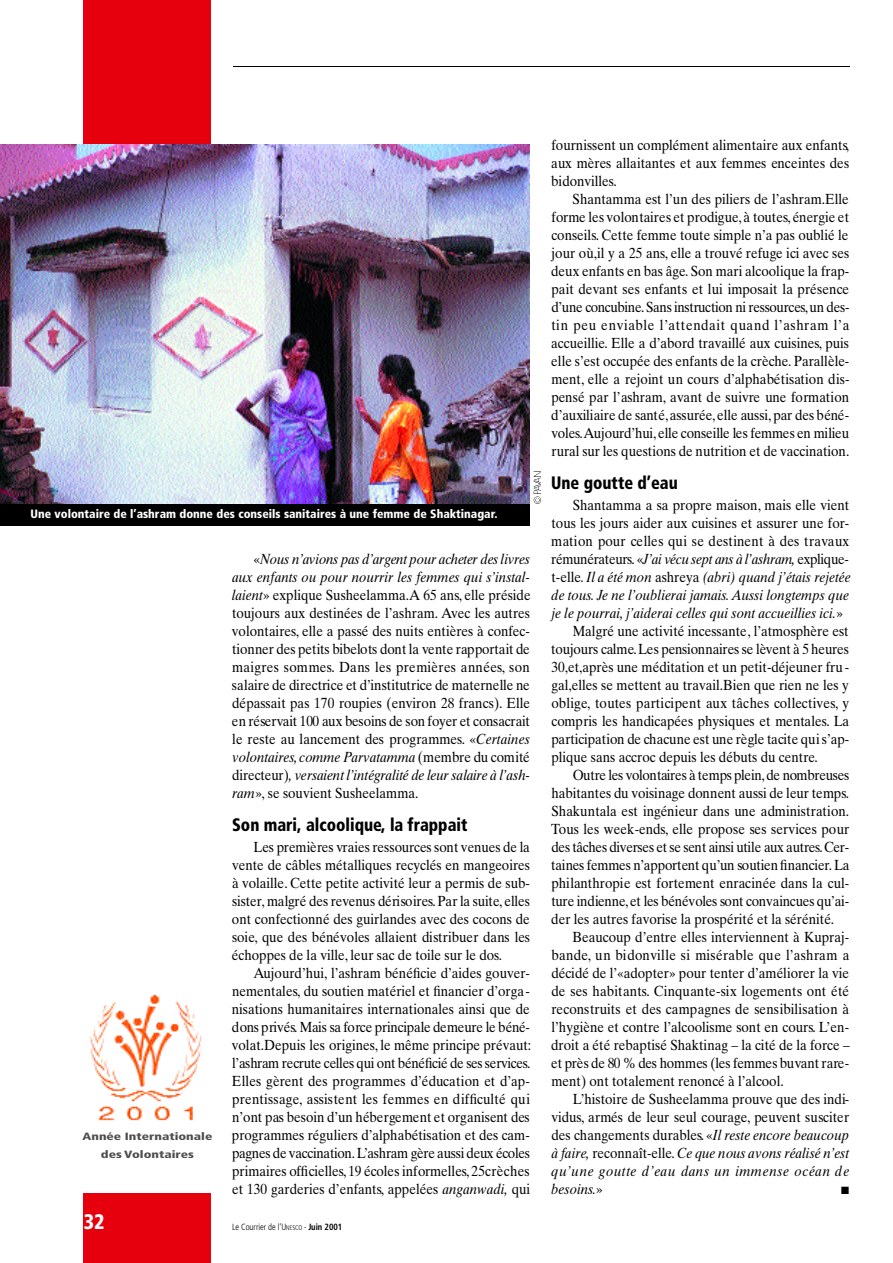
<style>
.page{position:relative;width:893px;height:1263px;background:#fff}
.page>*{position:absolute;margin:0;border:0;box-sizing:border-box;transform-origin:0 0}
.t1{font:900 condensed 21px "Frutiger";color:#fff;scale:.95 1}
.t2{font:900 condensed 18px "Frutiger";color:#000;scale:.91 1}
.t3{font:14.7px/18px "Times Ten";color:#000;text-align:justify;scale:.91 1}
.t4{font:italic 14.7px "Times Ten";color:#000;scale:.91 1}
.t5{font:14.7px "Times Ten";letter-spacing:-.025em;color:#000;scale:.91 1}
.t6{font:italic 14.7px "Times Ten";letter-spacing:-.025em;color:#000;scale:.91 1}
.t7{font:14.7px "Times Ten";letter-spacing:.02em;color:#000;scale:.91 1}
.t8{font:14.7px "Times Ten";letter-spacing:.025em;color:#000;scale:.91 1}
.t9{font:italic 14.7px "Times Ten";letter-spacing:.055em;color:#000;scale:.91 1}
.t10{font:900 condensed 12px "Frutiger";color:#fff}
.t11{font:900 condensed 10.5px/17.2px "Frutiger";color:#4d4d4d;text-align:center;scale:1.3 1}
.t12{font:10.5px "Zapf Dingbats";color:#000}
.t13{font:300 condensed 9px "Frutiger";color:#000;scale:.95 1}
.s1{font-style:italic}
.s2{font-size:6.75px}
.s3{font-weight:700}
.s4{font-style:normal}
</style>
<div class="page">
<img style="left:0;top:144px;width:530px;height:360px">
<div style="left:0;top:504px;width:530px;height:21px;background:#000"></div>
<svg style="left:533px;top:472px;width:7px;height:32px"></svg>
<img style="left:89px;top:994px;width:113px;height:127px">
<div style="left:84px;top:0;width:127px;height:144px;background:#e6000e"></div>
<div style="left:84px;top:1194px;width:127px;height:69px;background:#e6000e"></div>
<hr style="left:232px;top:66px;width:617px;height:1px;background:#000">
<p class="t10" style="left:30px;top:509px;width:468px">Une volontaire de l’ashram donne des conseils sanitaires à une femme de Shaktinagar.</p>
<p class="t11" style="left:83px;top:1129px;width:101px">Année Internationale des Volontaires</p>
<p class="t3" style="left:232px;top:551px;width:330px;text-indent:21px">«<span class="s1">Nous n’avions pas d’argent pour acheter des livres aux enfants ou pour nourrir les femmes qui s’instal&shy;laient</span>» explique Susheelamma.A 65 ans, elle préside toujours aux destinées de l’ashram. Avec les autres volontaires, elle a passé des nuits entières à confec&shy;tionner des petits bibelots dont la vente rapportait de maigres sommes. Dans les premières années, s o n salaire de directrice et d’institutrice de maternelle ne dépassait pas 170 roupies (environ 28 francs). E l l e en réservait 100 aux besoins de son foyer et consacrait le reste au lancement des programmes. «<span class="s1">C e r t a i n e s v o l o n t a i r e s, comme Pa r v a t a m m a</span> (membre du comité d i r e c t e u r )<span class="s1">, versaient l’intégralité de leur salaire à l’ash&shy;ram</span>», se souvient Susheelamma.</p>
<p class="t2" style="left:232px;top:817px;width:260px">Son mari, alcoolique, la frappait</p>
<p class="t3" style="left:232px;top:839px;width:329px;text-indent:21px">Les premières vraies ressources sont venues de la vente de câbles métalliques recyclés en mangeoires à volaille. Cette petite activité leur a permis de sub&shy;s i s t e r, malgré des revenus dérisoires. Par la suite, e l l e s ont confectionné des guirlandes avec des cocons de s o i e, que des bénévoles allaient distribuer dans les échoppes de la ville, leur sac de toile sur le dos.</p>
<p class="t3" style="left:232px;top:965px;width:330px;text-indent:22px">Aujourd’hui, l’ashram bénéficie d’aides gouver&shy;nementales, du soutien matériel et financier d’orga&shy;nisations humanitaires internationales ainsi que de dons privés. Mais sa force principale demeure le béné&shy;volat.Depuis les origines, le même principe prévaut: l’ashram recrute celles qui ont bénéficié de ses services.<br>Elles gèrent des programmes d’éducation et d’ap&shy;p r e n t i s s a g e, assistent les femmes en difficulté qui n’ont pas besoin d’un hébergement et organisent des programmes réguliers d’alphabétisation et des cam&shy;pagnes de vaccination.L’ashram gère aussi deux écoles primaires offic i e l l e s, 19 écoles informelles, 2 5c r è c h e s et 130 garderies d’enfants, appelées <span class="s1">anganwadi,</span> qui</p>
<h1 class="t1" style="left:84px;top:1214px;width:23px">32</h1>
<p class="t13" style="left:232px;top:1223px;width:118px">Le Courrier de l’U<span class="s2">NESCO</span> - <span class="s3">Juin 2001</span></p>
<p class="t3" style="left:551px;top:137px;width:329px">fournissent un complément alimentaire aux enfants, aux mères allaitantes et aux femmes enceintes des bidonvilles.</p>
<p class="t3" style="left:551px;top:191px;width:329px;text-indent:21px">Shantamma est l’un des piliers de l’ashram.Elle forme les volontaires et prodigue, à toutes, énergie et conseils. Cette femme toute simple n’a pas oublié le jour où,il y a 25 ans, elle a trouvé refuge ici avec ses deux enfants en bas âge. Son mari alcoolique la frap&shy;pait devant ses enfants et lui imposait la présence d’une concubine. Sans instruction ni ressources,un des&shy;tin peu enviable l’attendait quand l’ashram l’a accueillie. Elle a d’abord travaillé aux cuisines, puis elle s’est occupée des enfants de la crèche. Parallèle&shy;m e n t , elle a rejoint un cours d’alphabétisation dis&shy;pensé par l’ashram, avant de suivre une formation d’auxiliaire de santé,a s s u r é e, elle aussi, par des béné&shy;v o l e s.Au j o u r d ’ h u i , elle conseille les femmes en milieu rural sur les questions de nutrition et de vaccination.</p>
<p class="t2" style="left:551px;top:475px;width:141px">Une goutte d’eau</p>
<p class="t3" style="left:572px;top:497px;width:305px">Shantamma a sa propre maison, mais elle vient</p>
<p class="t3" style="left:551px;top:515px;width:328px">tous les jours aider aux cuisines et assurer une for-</p>
<p class="t3" style="left:551px;top:533px;width:329px">mation pour celles qui se destinent à des travaux</p>
<p class="t6" style="left:551px;top:553px;width:328px"><span class="s4">r é m u n é r a t e u r s. «</span>J’ai vécu sept ans à l’ashram, <span class="s4">e x p l i q u e -</span></p>
<p class="t4" style="left:551px;top:571px;width:330px"><span class="s4">t-elle</span>.Il a été mon <span class="s4">ashreya</span> (abri) quand j’étais rejetée</p>
<p class="t4" style="left:551px;top:589px;width:328px">de tous. Je ne l’oublierai jamais. Aussi longtemps que</p>
<p class="t4" style="left:551px;top:607px;width:322px">je le pourrai, j’aiderai celles qui sont accueillies ici.<span class="s4">»</span></p>
<p class="t3" style="left:572px;top:623px;width:305px">Malgré une activité incessante, l’atmosphère est</p>
<p class="t3" style="left:551px;top:641px;width:329px">toujours calme.Les pensionnaires se lèvent à 5 h e u r e s</p>
<p class="t3" style="left:551px;top:659px;width:329px">30,et,après une méditation et un petit-déjeuner fru -</p>
<p class="t3" style="left:551px;top:677px;width:328px">gal,elles se mettent au travail.Bien que rien ne les y</p>
<p class="t7" style="left:551px;top:697px;width:329px">o b l i g e, toutes participent aux tâches collectives, y</p>
<p class="t3" style="left:551px;top:713px;width:329px">compris les handicapées physiques et mentales. L a</p>
<p class="t3" style="left:551px;top:731px;width:329px">participation de chacune est une règle tacite qui s’ap-</p>
<p class="t3" style="left:551px;top:749px;width:294px">plique sans accroc depuis les débuts du centre.</p>
<p class="t5" style="left:573px;top:769px;width:305px">Outre les volontaires à temps plein, de nombreuses</p>
<p class="t3" style="left:551px;top:785px;width:329px">habitantes du voisinage donnent aussi de leur temps.</p>
<p class="t3" style="left:551px;top:803px;width:328px">Shakuntala est ingénieur dans une administration.</p>
<p class="t3" style="left:551px;top:821px;width:329px">Tous les week-ends, elle propose ses services pour</p>
<p class="t5" style="left:551px;top:841px;width:328px">des tâches diverses et se sent ainsi utile aux autres.C e r-</p>
<p class="t3" style="left:551px;top:857px;width:329px">taines femmes n’apportent qu’un soutien fin a n c i e r.L a</p>
<p class="t3" style="left:551px;top:875px;width:329px">philanthropie est fortement enracinée dans la cul-</p>
<p class="t5" style="left:551px;top:895px;width:329px">ture indienne, et les bénévoles sont convaincues qu’ai-</p>
<p class="t3" style="left:551px;top:911px;width:312px">der les autres favorise la prospérité et la sérénité.</p>
<p class="t3" style="left:572px;top:929px;width:306px">Beaucoup d’entre elles interviennent à Kupraj-</p>
<p class="t8" style="left:551px;top:949px;width:329px">b a n d e, un bidonville si misérable que l’ashram a</p>
<p class="t3" style="left:551px;top:965px;width:329px">décidé de l’«adopter» pour tenter d’améliorer la vie</p>
<p class="t3" style="left:551px;top:983px;width:329px">de ses habitants. Cinquante-six logements ont été</p>
<p class="t3" style="left:551px;top:1001px;width:328px">reconstruits et des campagnes de sensibilisation à</p>
<p class="t3" style="left:551px;top:1019px;width:328px">l’hygiène et contre l’alcoolisme sont en cours. L’en-</p>
<p class="t3" style="left:551px;top:1037px;width:329px">droit a été rebaptisé Shaktinag – la cité de la force –</p>
<p class="t3" style="left:551px;top:1055px;width:329px">et près de 80 % des hommes (les femmes buvant rare-</p>
<p class="t3" style="left:551px;top:1073px;width:257px">ment) ont totalement renoncé à l’alcool.</p>
<p class="t3" style="left:573px;top:1091px;width:305px">L’histoire de Susheelamma prouve que des indi-</p>
<p class="t3" style="left:551px;top:1109px;width:329px">v i d u s, armés de leur seul courage, peuvent susciter</p>
<p class="t3" style="left:551px;top:1127px;width:328px">des changements durables. «<span class="s1">Il reste encore beaucoup</span></p>
<p class="t4" style="left:551px;top:1147px;width:328px">à faire, <span class="s4">r e c o n n a î t - e l l e.</span>Ce que nous avons réalisé n’est</p>
<p class="t9" style="left:551px;top:1165px;width:329px">qu’une goutte d’eau dans un immense océan de</p>
<p class="t4" style="left:551px;top:1183px;width:58px">besoins.<span class="s4">»</span></p>
<p class="t12" style="left:841px;top:1185px;width:9px">■</p>
</div>
